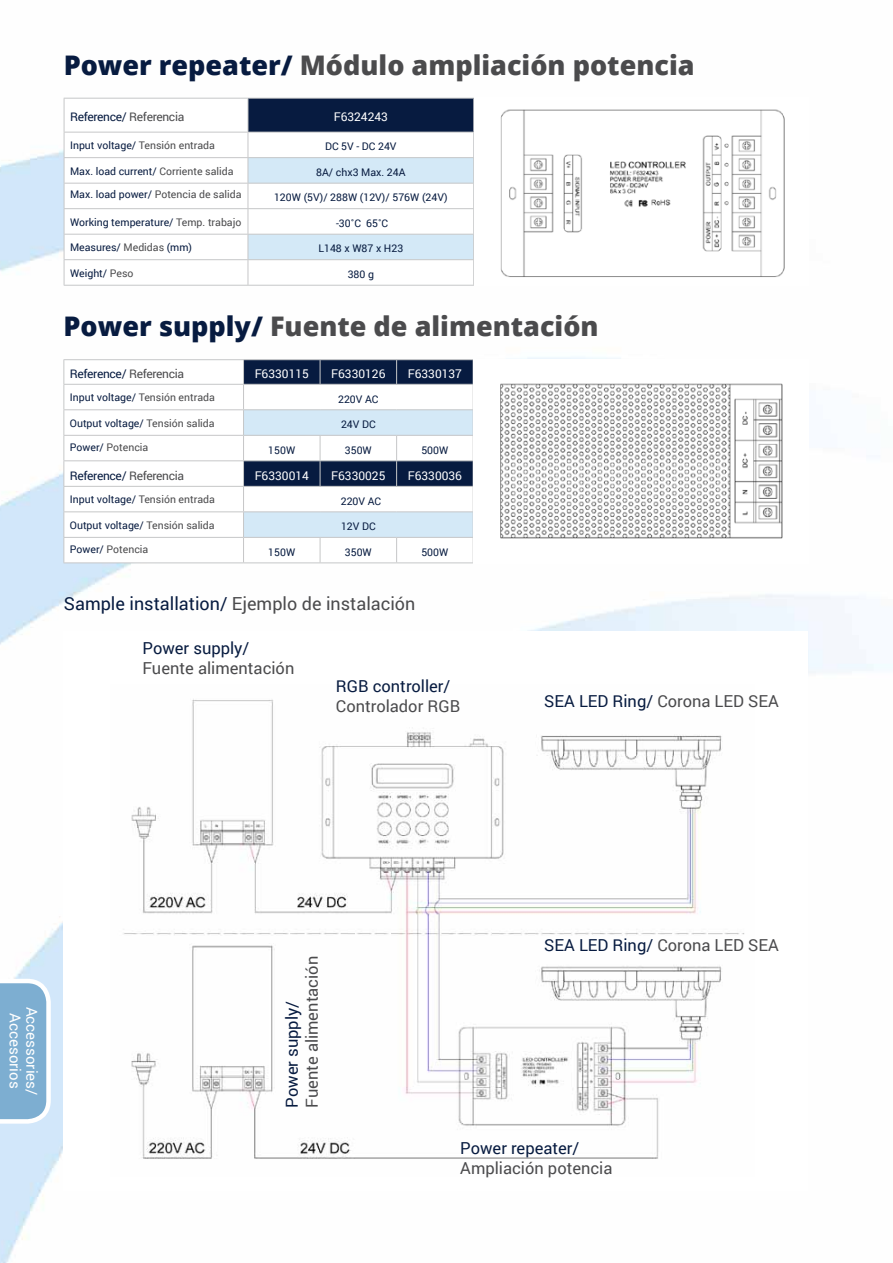
<style>
.page{position:relative;width:893px;height:1263px;background:#fff}
.page>*{position:absolute;margin:0;border:0;box-sizing:border-box;transform-origin:0 0}
.t1{font:800 27px "Open Sans";color:#4b4b4d}
.t2{font:18px "Roboto";color:#4b4b4d}
.t3{font:16.5px "Roboto";color:#4b4b4d}
.t4{font:16.5px "Roboto";color:#071b40}
.t5{font:15px/16.5px "Roboto";color:#fff;text-align:center}
.t6{font:12px "Roboto";letter-spacing:-.025em;color:#071b40}
.t7{font:12px "Roboto";color:#fff}
.t8{font:10.5px "Roboto";color:#071b40}
.t9{font:10.5px "Roboto";color:#4b4b4d}
.s1{color:#071b40}
.s2{color:#4b4b4d}
</style>
<div class="page">
<img style="left:0;top:97px;width:893px;height:1166px">
<svg style="left:0;top:979px;width:51px;height:145px;background:#91bad8"></svg>
<svg style="left:65px;top:99px;width:183px;height:186px"></svg>
<div style="left:248px;top:98px;width:226px;height:34px;background:#071b40"></div>
<hr style="left:64px;top:98px;width:184px;height:1px;background:#c6c7c8">
<hr style="left:64px;top:99px;width:1px;height:33px;background:#c6c7c8">
<hr style="left:64px;top:132px;width:184px;height:1px;background:#c6c7c8">
<hr style="left:64px;top:157px;width:184px;height:1px;background:#c6c7c8">
<hr style="left:64px;top:183px;width:184px;height:1px;background:#c6c7c8">
<hr style="left:64px;top:208px;width:184px;height:1px;background:#c6c7c8">
<hr style="left:64px;top:234px;width:184px;height:1px;background:#c6c7c8">
<hr style="left:64px;top:259px;width:184px;height:1px;background:#c6c7c8">
<svg style="left:64px;top:132px;width:1px;height:153px"></svg>
<hr style="left:64px;top:285px;width:184px;height:1px;background:#c6c7c8">
<hr style="left:248px;top:98px;width:226px;height:1px;background:#c6c7c8">
<hr style="left:248px;top:99px;width:1px;height:33px;background:#c6c7c8">
<hr style="left:473px;top:99px;width:1px;height:33px;background:#c6c7c8">
<svg style="left:248px;top:132px;width:226px;height:153px"></svg>
<hr style="left:248px;top:285px;width:226px;height:1px;background:#c6c7c8">
<img style="left:474px;top:98px;width:334px;height:188px">
<svg style="left:64px;top:360px;width:179px;height:202px"></svg>
<hr style="left:63px;top:359px;width:181px;height:1px;background:#c6c7c8">
<hr style="left:63px;top:384px;width:181px;height:1px;background:#c6c7c8">
<hr style="left:63px;top:409px;width:181px;height:1px;background:#c6c7c8">
<hr style="left:63px;top:435px;width:181px;height:1px;background:#c6c7c8">
<hr style="left:63px;top:460px;width:181px;height:1px;background:#c6c7c8">
<hr style="left:63px;top:486px;width:181px;height:1px;background:#c6c7c8">
<hr style="left:63px;top:511px;width:181px;height:1px;background:#c6c7c8">
<hr style="left:63px;top:537px;width:181px;height:1px;background:#c6c7c8">
<svg style="left:63px;top:360px;width:1px;height:202px"></svg>
<hr style="left:63px;top:562px;width:181px;height:1px;background:#c6c7c8">
<hr style="left:244px;top:359px;width:76px;height:1px;background:#c6c7c8">
<hr style="left:320px;top:359px;width:77px;height:1px;background:#c6c7c8">
<hr style="left:397px;top:359px;width:77px;height:1px;background:#c6c7c8">
<hr style="left:244px;top:562px;width:76px;height:1px;background:#c6c7c8">
<hr style="left:320px;top:562px;width:77px;height:1px;background:#c6c7c8">
<hr style="left:397px;top:562px;width:77px;height:1px;background:#c6c7c8">
<svg style="left:243px;top:360px;width:231px;height:202px"></svg>
<img style="left:474px;top:359px;width:334px;height:204px">
<div style="left:64px;top:631px;width:744px;height:560px;background:#fff"></div>
<img style="left:123px;top:699px;width:622px;height:460px">
<h1 class="t1" style="left:64px;top:44px;width:632px"><span class="s1">Power repeater/</span> Módulo ampliación potencia</h1>
<p class="t6" style="left:70px;top:109px;width:116px">Reference/ <span class="s2">Referencia</span></p>
<p class="t7" style="left:334px;top:109px;width:56px">F6324243</p>
<p class="t9" style="left:70px;top:138px;width:146px"><span class="s1">Input voltage/</span> Tensión entrada</p>
<p class="t8" style="left:325px;top:139px;width:73px">DC 5V - DC 24V</p>
<p class="t8" style="left:70px;top:164px;width:165px">Max. load current/ <span class="s2">Corriente salida</span></p>
<p class="t8" style="left:316px;top:165px;width:91px">8A/ chx3 Max. 24A</p>
<p class="t9" style="left:70px;top:187px;width:173px"><span class="s1">Max. load power/</span> Potencia de salida</p>
<p class="t8" style="left:274px;top:190px;width:175px">120W (5V)/ 288W (12V)/ 576W (24V)</p>
<p class="t8" style="left:70px;top:215px;width:173px">Working temperature/ <span class="s2">Temp. trabajo</span></p>
<p class="t8" style="left:336px;top:216px;width:54px">-30˚C 65˚C</p>
<p class="t8" style="left:70px;top:240px;width:124px">Measures/ <span class="s2">Medidas</span> (mm)</p>
<p class="t8" style="left:318px;top:241px;width:86px">L148 x W87 x H23</p>
<p class="t8" style="left:70px;top:266px;width:65px">Weight/ <span class="s2">Peso</span></p>
<p class="t8" style="left:348px;top:267px;width:28px">380 g</p>
<h1 class="t1" style="left:63px;top:306px;width:537px"><span class="s1">Power supply/</span> Fuente de alimentación</h1>
<p class="t6" style="left:70px;top:366px;width:116px">Reference/ <span class="s2">Referencia</span></p>
<p class="t7" style="left:255px;top:366px;width:56px">F6330115</p>
<p class="t7" style="left:331px;top:366px;width:56px">F6330126</p>
<p class="t7" style="left:408px;top:366px;width:56px">F6330137</p>
<p class="t9" style="left:70px;top:390px;width:146px"><span class="s1">Input voltage/</span> Tensión entrada</p>
<p class="t8" style="left:338px;top:391px;width:42px">220V AC</p>
<p class="t8" style="left:70px;top:416px;width:146px">Output voltage/ <span class="s2">Tensión salida</span></p>
<p class="t8" style="left:341px;top:417px;width:36px">24V DC</p>
<p class="t9" style="left:70px;top:439px;width:80px"><span class="s1">Power/</span> Potencia</p>
<p class="t8" style="left:268px;top:442px;width:29px">150W</p>
<p class="t8" style="left:345px;top:442px;width:29px">350W</p>
<p class="t8" style="left:421px;top:442px;width:29px">500W</p>
<p class="t6" style="left:70px;top:467px;width:116px">Reference/ <span class="s2">Referencia</span></p>
<p class="t7" style="left:255px;top:467px;width:56px">F6330014</p>
<p class="t7" style="left:331px;top:467px;width:56px">F6330025</p>
<p class="t7" style="left:408px;top:467px;width:56px">F6330036</p>
<p class="t9" style="left:70px;top:492px;width:146px"><span class="s1">Input voltage/</span> Tensión entrada</p>
<p class="t8" style="left:341px;top:493px;width:42px">220V AC</p>
<p class="t8" style="left:70px;top:518px;width:146px">Output voltage/ <span class="s2">Tensión salida</span></p>
<p class="t8" style="left:341px;top:519px;width:36px">12V DC</p>
<p class="t9" style="left:70px;top:541px;width:80px"><span class="s1">Power/</span> Potencia</p>
<p class="t8" style="left:268px;top:544px;width:29px">150W</p>
<p class="t8" style="left:345px;top:544px;width:29px">350W</p>
<p class="t8" style="left:421px;top:544px;width:29px">500W</p>
<h2 class="t2" style="left:64px;top:591px;width:353px"><span class="s1">Sample installation/</span> Ejemplo de instalación</h2>
<h3 class="t4" style="left:143px;top:637px;width:108px">Power supply/</h3>
<h3 class="t3" style="left:143px;top:657px;width:153px">Fuente alimentación</h3>
<h3 class="t4" style="left:336px;top:674px;width:116px">RGB controller/</h3>
<h3 class="t3" style="left:336px;top:694px;width:126px">Controlador RGB</h3>
<h3 class="t3" style="left:544px;top:690px;width:236px"><span class="s1">SEA LED Ring/</span> Corona LED SEA</h3>
<h3 class="t5" style="left:41px;top:1007px;width:90px;rotate:90deg">Accessories/<br>Accesorios</h3>
<h3 class="t3" style="left:300px;top:1108px;width:153px;rotate:-90deg">Fuente alimentación</h3>
<h3 class="t4" style="left:280px;top:1108px;width:108px;rotate:-90deg">Power supply/</h3>
<h3 class="t3" style="left:544px;top:933px;width:236px"><span class="s1">SEA LED Ring/</span> Corona LED SEA</h3>
<h3 class="t4" style="left:460px;top:1136px;width:121px">Power repeater/</h3>
<h3 class="t3" style="left:460px;top:1156px;width:154px">Ampliación potencia</h3>
</div>
